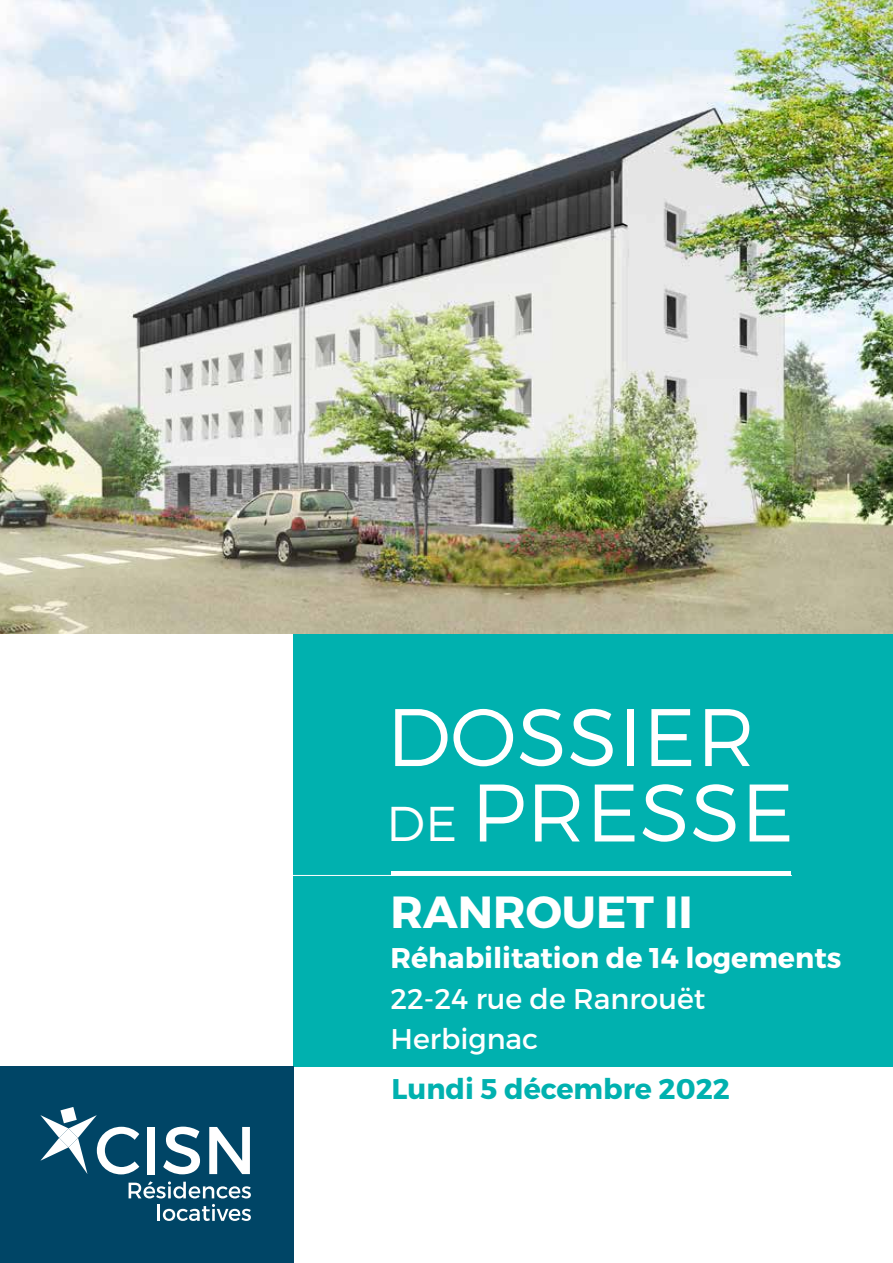
<style>
.page{position:relative;width:893px;height:1263px;background:#fff}
.page>*{position:absolute;margin:0;border:0;box-sizing:border-box;transform-origin:0 0}
.t1{font:300 81.3px/75.4px "Montserrat";letter-spacing:.01em;color:#fff}
.t2{font:700 45px "Montserrat";color:#fff}
.t3{font:700 28.5px "Montserrat";color:#fff}
.t4{font:28.5px/40.2px "Montserrat";color:#fff}
.t5{font:700 28.5px "Montserrat";color:#00b1af}
.s1{font-size:48.75px}
</style>
<div class="page">
<div style="left:293px;top:596px;width:600px;height:470px;background:#00b1af"></div>
<div style="left:0;top:1066px;width:293px;height:197px;background:#004566"></div>
<svg style="left:40px;top:1107px;width:99px;height:67px"></svg>
<div style="left:147px;top:1127px;width:8px;height:47px;background:#fff"></div>
<svg style="left:163px;top:1126px;width:37px;height:48px"></svg>
<svg style="left:209px;top:1127px;width:41px;height:47px"></svg>
<svg style="left:129px;top:1181px;width:122px;height:17px"></svg>
<hr style="left:157px;top:1204px;width:3px;height:17px;background:#fff">
<svg style="left:163px;top:1204px;width:88px;height:17px"></svg>
<hr style="left:29px;top:875px;width:763px;height:1px;background:#fff">
<div style="left:392px;top:871px;width:399px;height:5px;background:#fff"></div>
<img style="left:0;top:0;width:893px;height:634px">
<h1 class="t1" style="left:386px;top:698px;width:409px">DOSSIER<br><span class="s1">DE</span> PRESSE</h1>
<h2 class="t2" style="left:390px;top:884px;width:304px">RANROUET II</h2>
<p class="t3" style="left:390px;top:940px;width:452px">Réhabilitation de 14 logements</p>
<p class="t4" style="left:390px;top:978px;width:316px">22-24 rue de Ranrouët<br>Herbignac</p>
<p class="t5" style="left:392px;top:1071px;width:340px">Lundi 5 décembre 2022</p>
</div>
